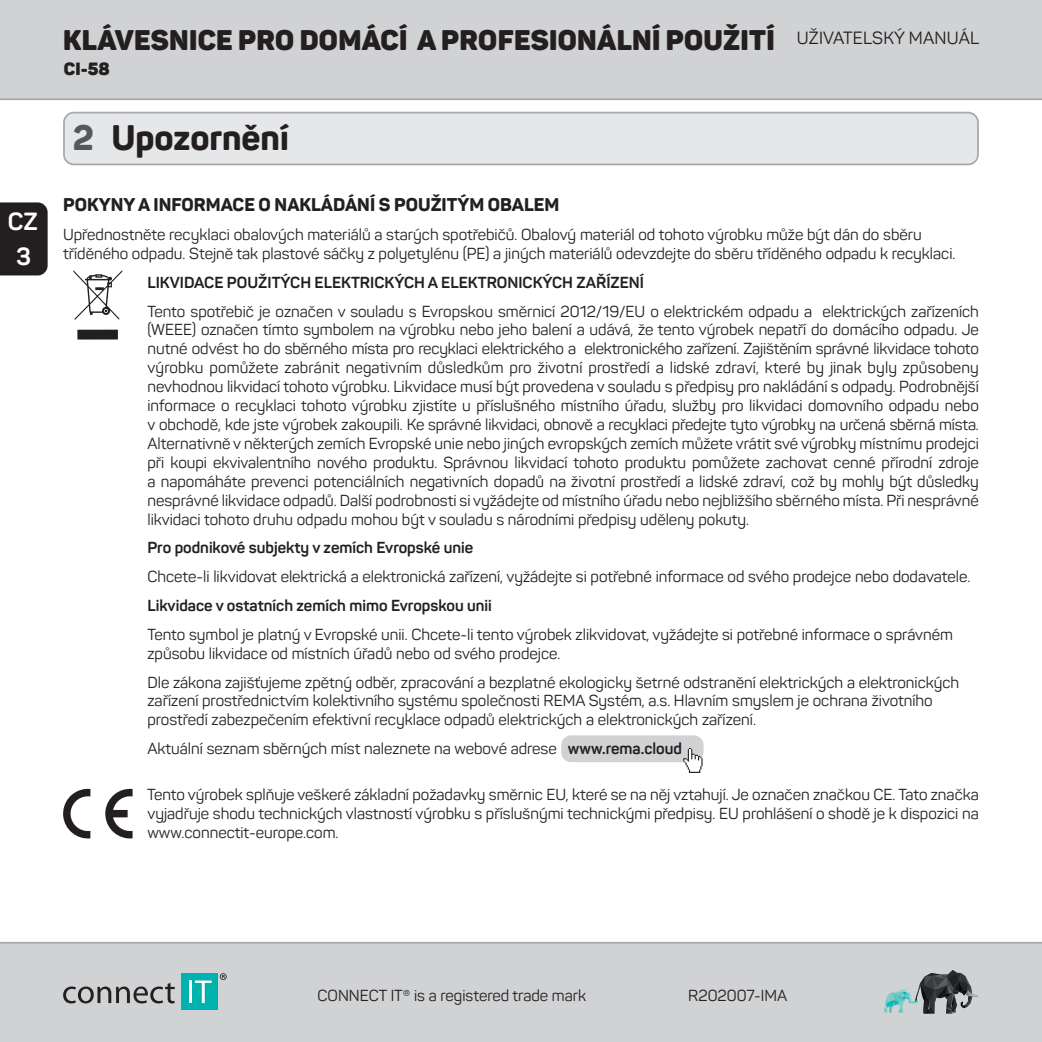
<style>
.page{position:relative;width:1042px;height:1042px;background:#fff}
.page>*{position:absolute;margin:0;border:0;box-sizing:border-box;transform-origin:0 0}
._01_Nadpis_sekce{font:800 35px "Panton";color:#231f20}
.t1{font:900 28px "Panton";letter-spacing:.01em;color:#231f20}
.t2{font:700 24.5px/34.6px "Panton";color:#fff;text-align:center}
._02_Nadpis_1{font:800 18.2px "Panton";color:#231f20}
.t3{font:900 17.5px "Panton";color:#231f20}
.t4{font:15.75px/18.9px "Panton";color:#231f20}
._03_Nadpis_2{font:700 15.75px "Panton";color:#231f20}
.s1{color:#57585a}
.s2{font-weight:700}
</style>
<div class="page">
<div style="left:0;top:943px;width:1042px;height:99px;background:#d1d2d4"></div>
<div style="left:0;top:0;width:1042px;height:99px;background:#d1d2d4"></div>
<hr style="left:0;top:98px;width:1042px;height:2px;background:#a8a9ad">
<hr style="left:0;top:942px;width:1042px;height:1px;background:#a8a9ad">
<svg style="left:884px;top:970px;width:95px;height:43px"></svg>
<div style="left:181px;top:973px;width:37px;height:37px;background:#00b2ae"></div>
<hr style="left:189px;top:980px;width:3px;height:23px;background:#fff">
<svg style="left:195px;top:980px;width:17px;height:23px"></svg>
<svg style="left:63px;top:983px;width:112px;height:20px"></svg>
<svg style="left:220px;top:973px;width:7px;height:7px"></svg>
<div style="left:0;top:202px;width:48px;height:73px;background:#231f20"></div>
<div style="left:64px;top:113px;width:914px;height:51px;background:#e6e7e9;border-radius:10px"></div>
<div style="left:63px;top:112px;width:916px;height:53px;border:2px solid #a8a9ad;border-radius:10px"></div>
<div style="left:561px;top:735px;width:142px;height:27px;background:#d1d2d4;border-radius:10px"></div>
<svg style="left:77px;top:330px;width:41px;height:9px"></svg>
<svg style="left:73px;top:270px;width:49px;height:50px"></svg>
<svg style="left:63px;top:789px;width:27px;height:50px"></svg>
<svg style="left:105px;top:788px;width:28px;height:50px"></svg>
<svg style="left:683px;top:748px;width:19px;height:25px"></svg>
<h3 class="t2" style="left:8px;top:204px;width:32px">CZ<br>3</h3>
<h2 class="t1" style="left:63px;top:23px;width:917px">KLÁVESNICE PRO DOMÁCÍ A PROFESIONÁLNÍ POUŽITÍ <sup>UŽIVATELSKÝ</sup> <sup>MANUÁL</sup></h2>
<p class="t3" style="left:64px;top:58px;width:47px">CI-58</p>
<p class="_01_Nadpis_sekce" style="left:73px;top:115px;width:218px"><span class="s1">2</span> Upozornění</p>
<p class="_02_Nadpis_1" style="left:63px;top:193px;width:498px">POKYNY A INFORMACE O NAKLÁDÁNÍ S POUŽITÝM OBALEM</p>
<p class="t4" style="left:63px;top:225px;width:894px">Upřednostněte recyklaci obalových materiálů a starých spotřebičů. Obalový materiál od tohoto výrobku může být dán do sběru tříděného odpadu. Stejně tak plastové sáčky z polyetylénu (PE) a jiných materiálů odevzdejte do sběru tříděného odpadu k recyklaci.</p>
<p class="_03_Nadpis_2" style="left:147px;top:272px;width:498px">LIKVIDACE POUŽITÝCH ELEKTRICKÝCH A ELEKTRONICKÝCH ZAŘÍZENÍ</p>
<p class="t4" style="left:147px;top:301px;width:833px;text-align:justify">Tento spotřebič je označen v souladu s Evropskou směrnicí 2012/19/EU o elektrickém odpadu a elektrických zařízeních (WEEE) označen tímto symbolem na výrobku nebo jeho balení a udává, že tento výrobek nepatří do domácího odpadu. Je nutné odvést ho do sběrného místa pro recyklaci elektrického a elektronického zařízení. Zajištěním správné likvidace tohoto výrobku pomůžete zabránit negativním důsledkům pro životní prostředí a lidské zdraví, které by jinak byly způsobeny nevhodnou likvidací tohoto výrobku. Likvidace musí být provedena v souladu s předpisy pro nakládání s odpady. Podrobnější informace o recyklaci tohoto výrobku zjistíte u příslušného místního úřadu, služby pro likvidaci domovního odpadu nebo v obchodě, kde jste výrobek zakoupili. Ke správné likvidaci, obnově a recyklaci předejte tyto výrobky na určená sběrná místa.<br>Alternativně v některých zemích Evropské unie nebo jiných evropských zemích můžete vrátit své výrobky místnímu prodejci při koupi ekvivalentního nového produktu. Správnou likvidací tohoto produktu pomůžete zachovat cenné přírodní zdroje a napomáháte prevenci potenciálních negativních dopadů na životní prostředí a lidské zdraví, což by mohly být důsledky nesprávné likvidace odpadů. Další podrobnosti si vyžádejte od místního úřadu nebo nejbližšího sběrného místa. Při nesprávné likvidaci tohoto druhu odpadu mohou být v souladu s národními předpisy uděleny pokuty.</p>
<p class="_03_Nadpis_2" style="left:147px;top:538px;width:327px">Pro podnikové subjekty v zemích Evropské unie</p>
<p class="t4" style="left:147px;top:567px;width:824px">Chcete-li likvidovat elektrická a elektronická zařízení, vyžádejte si potřebné informace od svého prodejce nebo dodavatele.</p>
<p class="_03_Nadpis_2" style="left:147px;top:595px;width:346px">Likvidace v ostatních zemích mimo Evropskou unii</p>
<p class="t4" style="left:147px;top:625px;width:807px">Tento symbol je platný v Evropské unii. Chcete-li tento výrobek zlikvidovat, vyžádejte si potřebné informace o správném způsobu likvidace od místních úřadů nebo od svého prodejce.</p>
<p class="t4" style="left:147px;top:672px;width:813px">Dle zákona zajišťujeme zpětný odběr, zpracování a bezplatné ekologicky šetrné odstranění elektrických a elektronických zařízení prostřednictvím kolektivního systému společnosti REMA Systém, a.s. Hlavním smyslem je ochrana životního prostředí zabezpečením efektivní recyklace odpadů elektrických a elektronických zařízení.</p>
<p class="t4" style="left:147px;top:739px;width:536px">Aktuální seznam sběrných míst naleznete na webové adrese <span class="s2">www.rema.cloud</span></p>
<p class="t4" style="left:147px;top:785px;width:833px;text-align:justify">Tento výrobek splňuje veškeré základní požadavky směrnic EU, které se na něj vztahují. Je označen značkou CE. Tato značka vyjadřuje shodu technických vlastností výrobku s příslušnými technickými předpisy. EU prohlášení o shodě je k dispozici na www.connectit-europe.com.</p>
<p class="t4" style="left:318px;top:986px;width:270px">CONNECT IT®️ is a registered trade mark</p>
<p class="t4" style="left:688px;top:986px;width:100px">R202007-IMA</p>
</div>
